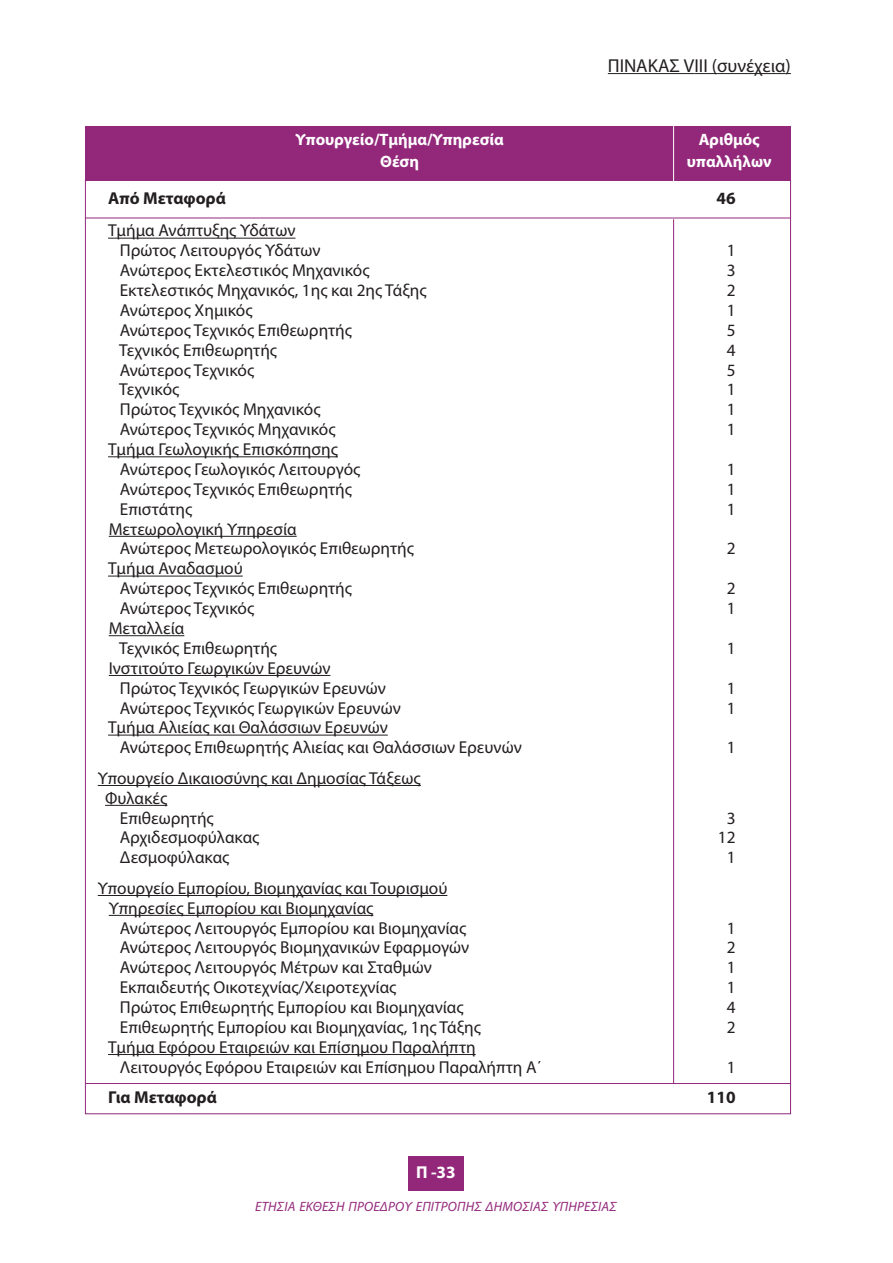
<style>
.page{position:relative;width:893px;height:1263px;background:#fff}
.page>*{position:absolute;margin:0;border:0;box-sizing:border-box;transform-origin:0 0}
.t1{font:18.75px "Myriad Pro";color:#231f20}
.t2{font:17.25px/20px "Myriad Pro";color:#231f20}
.t3{font:700 17.25px "Myriad Pro";color:#231f20}
.t4{font:700 17.25px "Myriad Pro";color:#fff}
.t5{font:700 16.5px "Myriad Pro";color:#fff}
.t6{font:italic 13.5px "Myriad Pro";letter-spacing:.015em;color:#93287b}
</style>
<div class="page">
<div style="left:408px;top:1157px;width:55px;height:34px;background:#93287b"></div>
<div style="left:85px;top:126px;width:706px;height:54px;background:#93287b"></div>
<hr style="left:673px;top:219px;width:1px;height:864px;background:#93287b">
<hr style="left:673px;top:126px;width:1px;height:55px;background:#fff">
<hr style="left:85px;top:1083px;width:706px;height:1px;background:#93287b">
<hr style="left:608px;top:73px;width:76px;height:1px;background:#231f20">
<svg style="left:684px;top:73px;width:33px;height:1px"></svg>
<hr style="left:717px;top:73px;width:69px;height:1px;background:#231f20">
<hr style="left:85px;top:218px;width:706px;height:1px;background:#93287b">
<hr style="left:108px;top:238px;width:187px;height:1px;background:#231f20">
<hr style="left:108px;top:456px;width:230px;height:1px;background:#231f20">
<hr style="left:109px;top:536px;width:188px;height:1px;background:#231f20">
<hr style="left:108px;top:576px;width:135px;height:1px;background:#231f20">
<hr style="left:109px;top:635px;width:75px;height:1px;background:#231f20">
<hr style="left:109px;top:675px;width:221px;height:1px;background:#231f20">
<hr style="left:108px;top:735px;width:280px;height:1px;background:#231f20">
<hr style="left:98px;top:785px;width:323px;height:1px;background:#231f20">
<hr style="left:105px;top:805px;width:62px;height:1px;background:#231f20">
<hr style="left:98px;top:895px;width:349px;height:1px;background:#231f20">
<hr style="left:109px;top:915px;width:264px;height:1px;background:#231f20">
<hr style="left:108px;top:1054px;width:368px;height:1px;background:#231f20">
<p class="t1" style="left:608px;top:58px;width:185px">ΠΙΝΑΚΑΣ VΙII (συνέχεια)</p>
<p class="t5" style="left:296px;top:134px;width:210px">Υπουργείο/Τμήμα/Υπηρεσία</p>
<p class="t5" style="left:699px;top:134px;width:63px">Αριθμός</p>
<p class="t5" style="left:380px;top:155px;width:40px">Θέση</p>
<p class="t5" style="left:687px;top:155px;width:86px">υπαλλήλων</p>
<p class="t3" style="left:108px;top:192px;width:119px">Από Μεταφορά</p>
<p class="t3" style="left:716px;top:192px;width:21px">46</p>
<p class="t2" style="left:120px;top:222px;width:202px;text-indent:-12px">Τμήμα Ανάπτυξης Υδάτων<br>Πρώτος Λειτουργός Υδάτων</p>
<p class="t2" style="left:727px;top:242px;width:10px">1</p>
<p class="t2" style="left:120px;top:262px;width:251px">Ανώτερος Εκτελεστικός Μηχανικός</p>
<p class="t2" style="left:727px;top:262px;width:10px">3</p>
<p class="t2" style="left:120px;top:282px;width:308px">Εκτελεστικός Μηχανικός, 1ης και 2ης Τάξης</p>
<p class="t2" style="left:727px;top:282px;width:10px">2</p>
<p class="t2" style="left:120px;top:302px;width:134px">Ανώτερος Χημικός</p>
<p class="t2" style="left:727px;top:302px;width:10px">1</p>
<p class="t2" style="left:120px;top:321px;width:234px">Ανώτερος Τεχνικός Επιθεωρητής</p>
<p class="t2" style="left:727px;top:321px;width:10px">5</p>
<p class="t2" style="left:119px;top:341px;width:160px">Τεχνικός Επιθεωρητής</p>
<p class="t2" style="left:727px;top:341px;width:10px">4</p>
<p class="t2" style="left:120px;top:361px;width:136px">Ανώτερος Τεχνικός</p>
<p class="t2" style="left:727px;top:361px;width:10px">5</p>
<p class="t2" style="left:119px;top:381px;width:62px">Τεχνικός</p>
<p class="t2" style="left:727px;top:381px;width:10px">1</p>
<p class="t2" style="left:120px;top:401px;width:202px">Πρώτος Τεχνικός Μηχανικός</p>
<p class="t2" style="left:727px;top:401px;width:10px">1</p>
<p class="t2" style="left:120px;top:421px;width:217px">Ανώτερος Τεχνικός Μηχανικός</p>
<p class="t2" style="left:727px;top:421px;width:10px">1</p>
<p class="t2" style="left:120px;top:441px;width:242px;text-indent:-12px">Τμήμα Γεωλογικής Επισκόπησης<br>Ανώτερος Γεωλογικός Λειτουργός</p>
<p class="t2" style="left:727px;top:461px;width:10px">1</p>
<p class="t2" style="left:120px;top:480px;width:234px">Ανώτερος Τεχνικός Επιθεωρητής</p>
<p class="t2" style="left:727px;top:480px;width:10px">1</p>
<p class="t2" style="left:120px;top:500px;width:74px">Επιστάτης</p>
<p class="t2" style="left:727px;top:500px;width:10px">1</p>
<p class="t2" style="left:120px;top:520px;width:296px;text-indent:-11px">Μετεωρολογική Υπηρεσία<br>Ανώτερος Μετεωρολογικός Επιθεωρητής</p>
<p class="t2" style="left:727px;top:540px;width:10px">2</p>
<p class="t2" style="left:120px;top:560px;width:234px;text-indent:-12px">Τμήμα Αναδασμού<br>Ανώτερος Τεχνικός Επιθεωρητής</p>
<p class="t2" style="left:727px;top:580px;width:10px">2</p>
<p class="t2" style="left:120px;top:600px;width:136px">Ανώτερος Τεχνικός</p>
<p class="t2" style="left:727px;top:600px;width:10px">1</p>
<p class="t2" style="left:119px;top:620px;width:160px;text-indent:-10px">Μεταλλεία<br>Τεχνικός Επιθεωρητής</p>
<p class="t2" style="left:727px;top:639px;width:10px">1</p>
<p class="t2" style="left:120px;top:659px;width:268px;text-indent:-11px">Ινστιτούτο Γεωργικών Ερευνών<br>Πρώτος Τεχνικός Γεωργικών Ερευνών</p>
<p class="t2" style="left:727px;top:679px;width:10px">1</p>
<p class="t2" style="left:120px;top:699px;width:283px">Ανώτερος Τεχνικός Γεωργικών Ερευνών</p>
<p class="t2" style="left:727px;top:699px;width:10px">1</p>
<p class="t2" style="left:120px;top:719px;width:403px;text-indent:-12px">Τμήμα Αλιείας και Θαλάσσιων Ερευνών<br>Ανώτερος Επιθεωρητής Αλιείας και Θαλάσσιων Ερευνών</p>
<p class="t2" style="left:727px;top:739px;width:10px">1</p>
<p class="t2" style="left:98px;top:769px;width:325px">Υπουργείο Δικαιοσύνης και Δημοσίας Τάξεως</p>
<p class="t2" style="left:105px;top:789px;width:64px">Φυλακές</p>
<p class="t2" style="left:120px;top:809px;width:96px">Επιθεωρητής</p>
<p class="t2" style="left:727px;top:809px;width:10px">3</p>
<p class="t2" style="left:120px;top:829px;width:141px">Αρχιδεσμοφύλακας</p>
<p class="t2" style="left:718px;top:829px;width:19px">12</p>
<p class="t2" style="left:120px;top:849px;width:111px">Δεσμοφύλακας</p>
<p class="t2" style="left:727px;top:849px;width:10px">1</p>
<p class="t2" style="left:109px;top:879px;width:340px;text-indent:-11px">Υπουργείο Εμπορίου, Βιομηχανίας και Τουρισμού<br>Υπηρεσίες Εμπορίου και Βιομηχανίας</p>
<p class="t2" style="left:120px;top:919px;width:348px">Ανώτερος Λειτουργός Εμπορίου και Βιομηχανίας</p>
<p class="t2" style="left:727px;top:919px;width:10px">1</p>
<p class="t2" style="left:120px;top:939px;width:351px">Ανώτερος Λειτουργός Βιομηχανικών Εφαρμογών</p>
<p class="t2" style="left:727px;top:939px;width:10px">2</p>
<p class="t2" style="left:120px;top:959px;width:314px">Ανώτερος Λειτουργός Μέτρων και Σταθμών</p>
<p class="t2" style="left:727px;top:959px;width:10px">1</p>
<p class="t2" style="left:120px;top:979px;width:278px">Εκπαιδευτής Οικοτεχνίας/Χειροτεχνίας</p>
<p class="t2" style="left:727px;top:979px;width:10px">1</p>
<p class="t2" style="left:120px;top:999px;width:345px">Πρώτος Επιθεωρητής Εμπορίου και Βιομηχανίας</p>
<p class="t2" style="left:727px;top:999px;width:10px">4</p>
<p class="t2" style="left:120px;top:1018px;width:363px">Επιθεωρητής Εμπορίου και Βιομηχανίας, 1ης Τάξης</p>
<p class="t2" style="left:727px;top:1018px;width:10px">2</p>
<p class="t2" style="left:120px;top:1038px;width:424px;text-indent:-12px">Τμήμα Εφόρου Εταιρειών και Επίσημου Παραλήπτη<br>Λειτουργός Εφόρου Εταιρειών και Επίσημου Παραλήπτη Α΄</p>
<p class="t2" style="left:727px;top:1058px;width:10px">1</p>
<p class="t3" style="left:108px;top:1090px;width:110px">Για Μεταφορά</p>
<p class="t3" style="left:707px;top:1090px;width:30px">110</p>
<p class="t4" style="left:416px;top:1166px;width:41px">Π -33</p>
<p class="t6" style="left:255px;top:1202px;width:363px">ΕΤΗΣΙΑ ΕΚΘΕΣΗ ΠΡΟΕΔΡΟΥ ΕΠΙΤΡΟΠΗΣ ΔΗΜΟΣΙΑΣ ΥΠΗΡΕΣΙΑΣ</p>
</div>
